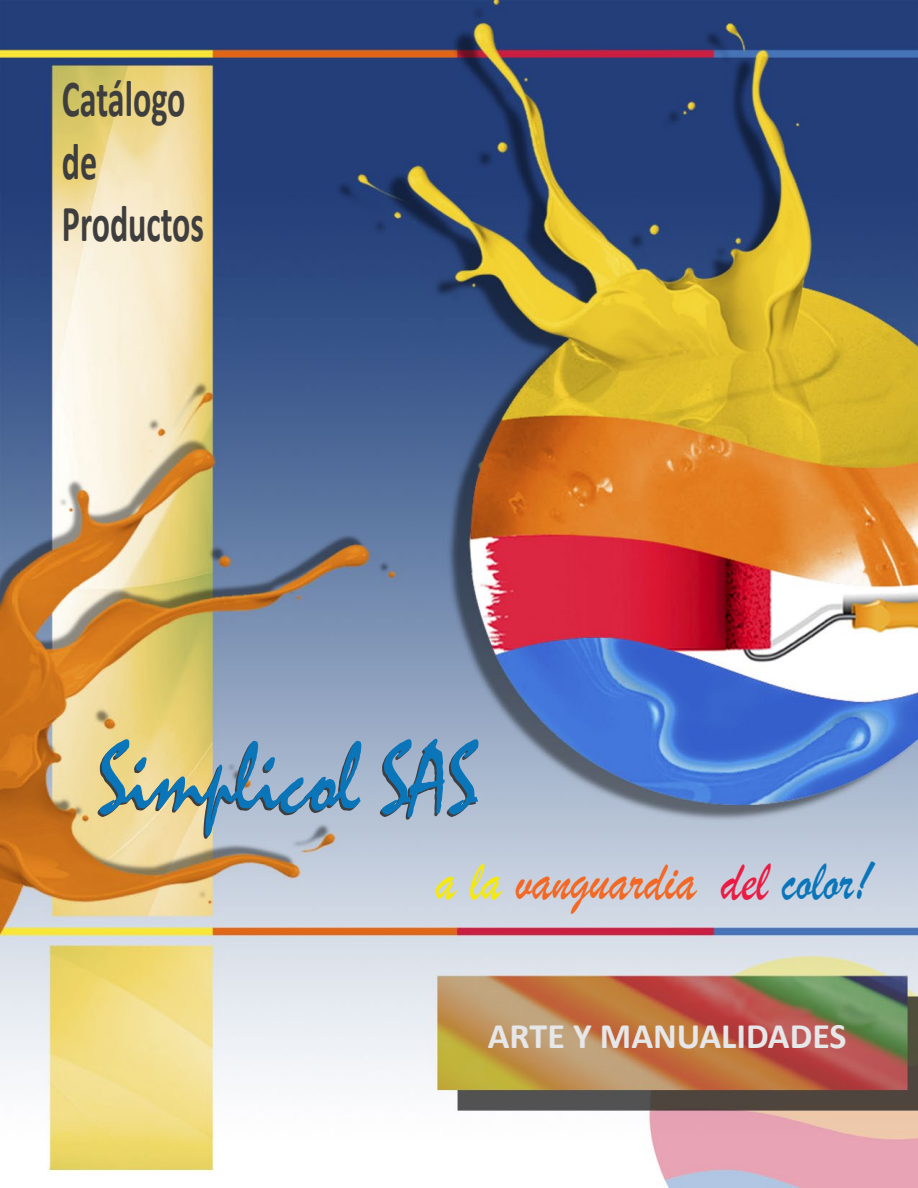
<style>
.page{position:relative;width:918px;height:1188px;background:#fff}
.page>*{position:absolute;margin:0;border:0;box-sizing:border-box;transform-origin:0 0}
.t1{font:102px "Mistral";color:#0b75ba;scale:.83 1}
.t2{font:60px "Brush Script";color:#f26824;scale:.83 1}
.t3{font:700 52.2px/62.7px "Calibri";color:#3e3e3f;scale:.65 1}
.t4{font:700 36px "Calibri";color:#e6e7e9}
.s1{color:#f4e910}
.s2{color:#ea1c43}
.s3{color:#0b75ba}
</style>
<div class="page">
<img style="left:0;top:0;width:918px;height:1188px">
<p class="t3" style="left:62px;top:67px;width:220px">Catálogo de<br>Productos</p>
<h1 class="t1" style="left:99px;top:718px;width:458px">Simplicol SAS</h1>
<p class="t2" style="left:436px;top:844px;width:526px"><span class="s1">a la</span> vanguardia <span class="s2">del</span> <span class="s3">color!</span></p>
<p class="t4" style="left:488px;top:1013px;width:360px">ARTE Y MANUALIDADES</p>
</div>
